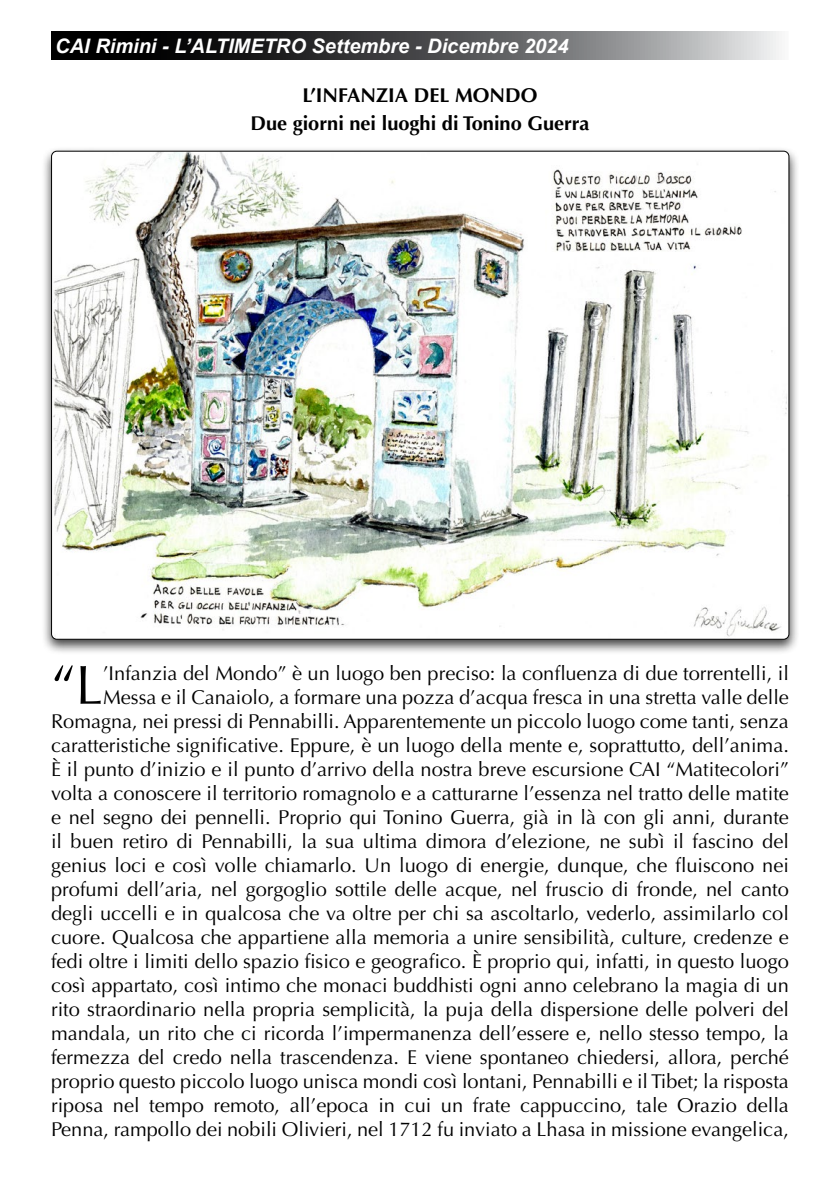
<style>
.page{position:relative;width:840px;height:1191px;background:#fff}
.page>*{position:absolute;margin:0;border:0;box-sizing:border-box;transform-origin:0 0}
.t1{font:55px "Optima";color:#000}
.t2{font:20px/24px "Optima";color:#000;text-align:right}
.t3{font:700 20px/28px "Optima";color:#000;text-align:center}
.t4{font:italic 700 20px "Arial";color:#fff}
</style>
<div class="page">
<svg style="left:51px;top:31px;width:728px;height:29px;background:#535354"></svg>
<div style="left:41px;top:146px;width:758px;height:509px;background:#000;opacity:.75"></div>
<img style="left:51px;top:151px;width:737px;height:488px">
<p class="t4" style="left:55px;top:33px;width:514px">CAI Rimini - L’ALTIMETRO Settembre - Dicembre 2024</p>
<p class="t3" style="left:250px;top:82px;width:340px">L’INFANZIA DEL MONDO<br>Due giorni nei luoghi di Tonino Guerra</p>
<p class="t2" style="left:51px;top:661px;width:739px">’Infanzia del Mondo” è un luogo ben preciso: la confluenza di due torrentelli, il Messa e il Canaiolo, a formare una pozza d’acqua fresca in una stretta valle delle Romagna, nei pressi di Pennabilli. Apparentemente un piccolo luogo come tanti, senza caratteristiche significative. Eppure, è un luogo della mente e, soprattutto, dell’anima.<br>È il punto d’inizio e il punto d’arrivo della nostra breve escursione CAI “Matitecolori” volta a conoscere il territorio romagnolo e a catturarne l’essenza nel tratto delle matite e nel segno dei pennelli. Proprio qui Tonino Guerra, già in là con gli anni, durante il buen retiro di Pennabilli, la sua ultima dimora d’elezione, ne subì il fascino del genius loci e così volle chiamarlo. Un luogo di energie, dunque, che fluiscono nei profumi dell’aria, nel gorgoglio sottile delle acque, nel fruscio di fronde, nel canto degli uccelli e in qualcosa che va oltre per chi sa ascoltarlo, vederlo, assimilarlo col cuore. Qualcosa che appartiene alla memoria a unire sensibilità, culture, credenze e fedi oltre i limiti dello spazio fisico e geografico. È proprio qui, infatti, in questo luogo così appartato, così intimo che monaci buddhisti ogni anno celebrano la magia di un rito straordinario nella propria semplicità, la puja della dispersione delle polveri del mandala, un rito che ci ricorda l’impermanenza dell’essere e, nello stesso tempo, la fermezza del credo nella trascendenza. E viene spontaneo chiedersi, allora, perché proprio questo piccolo luogo unisca mondi così lontani, Pennabilli e il Tibet; la risposta riposa nel tempo remoto, all’epoca in cui un frate cappuccino, tale Orazio della Penna, rampollo dei nobili Olivieri, nel 1712 fu inviato a Lhasa in missione evangelica,</p>
<h1 class="t1" style="left:51px;top:653px;width:53px">“L</h1>
</div>
